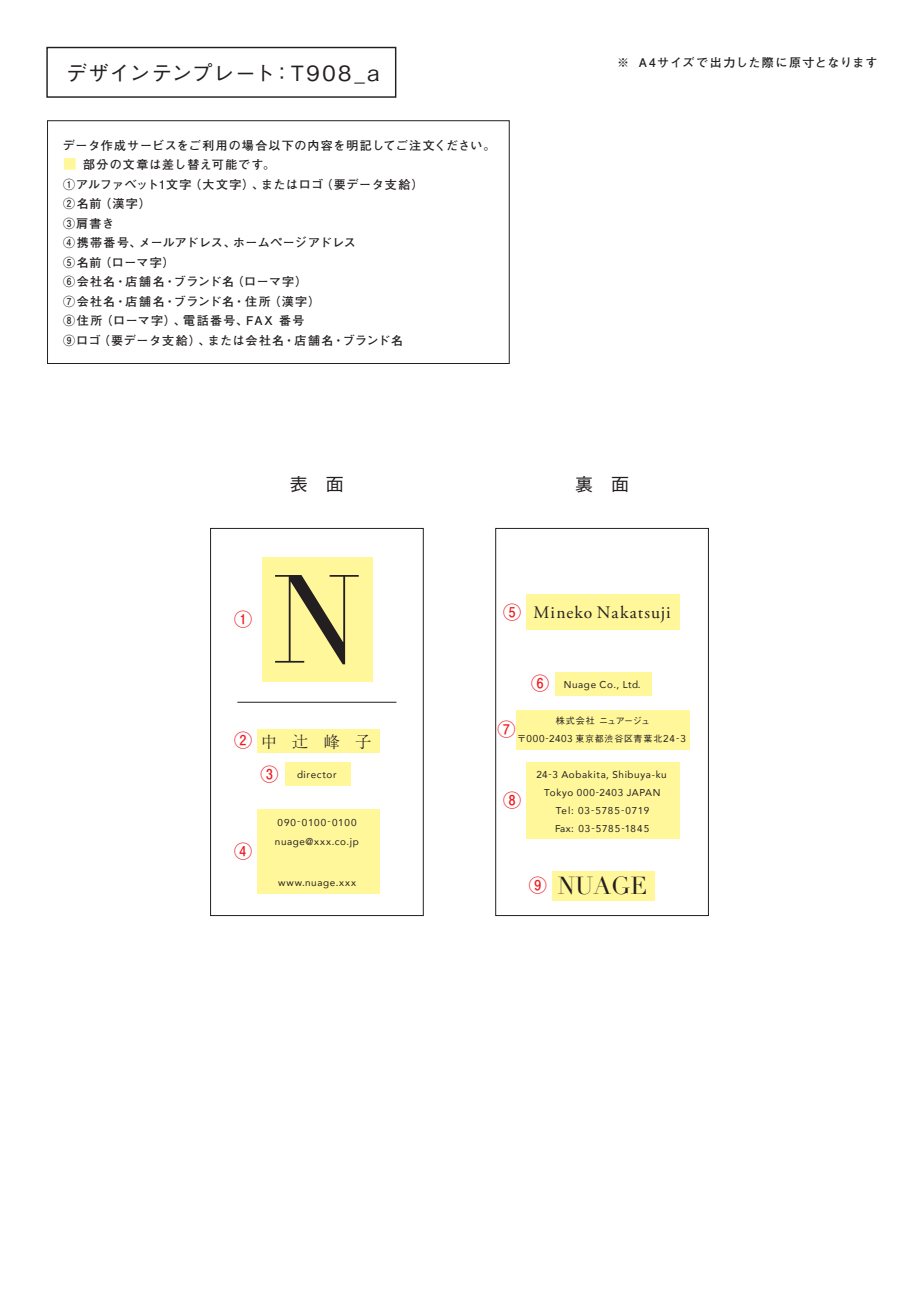
<style>
.page{position:relative;width:919px;height:1289px;background:#fff}
.page>*{position:absolute;margin:0;border:0;box-sizing:border-box;transform-origin:0 0}
.t1{font:123px "Didot";color:#231f20}
.t2{font:24px "Didot";color:#231f20}
.t3{font:500 21px "Gothic BBB Pro";letter-spacing:.04em;color:#231f20}
.t4{font:700 18px "Futo Go B101 Pro";color:#ee1d23}
.t5{font:500 18px "Gothic BBB Pro";color:#231f20}
.t6{font:17.55px "Adobe Garamond Pro";letter-spacing:.055em;color:#231f20}
.t7{font:300 16.5px "Ryumin Pro";color:#231f20}
.t8{font:700 12px/19.5px "Futo Go B101 Pro";letter-spacing:.07em;color:#231f20}
.t9{font:700 12px "Futo Go B101 Pro";letter-spacing:.1em;color:#231f20}
.t10{font:9.9px/18px "Avenir";letter-spacing:.06em;color:#231f20;text-align:center}
.t11{font:9.9px "Avenir";letter-spacing:.08em;color:#231f20}
.t12{font:500 9px "Gothic BBB Pro";letter-spacing:-.05em;color:#231f20}
.s1{font-size:13.5px;color:#fff79a}
.s2{font-family:"Gothic BBB Pro";font-weight:500;font-size:9px}
</style>
<div class="page">
<div style="left:46px;top:47px;width:350px;height:51px;border:1px solid #231f20"></div>
<div style="left:47px;top:120px;width:462px;height:244px;border:1px solid #231f20"></div>
<div style="left:285px;top:762px;width:65px;height:24px;background:#fff79a"></div>
<div style="left:555px;top:672px;width:96px;height:23px;background:#fff79a"></div>
<div style="left:552px;top:871px;width:103px;height:29px;background:#fff79a"></div>
<div style="left:516px;top:709px;width:173px;height:40px;background:#fff79a"></div>
<div style="left:526px;top:762px;width:153px;height:77px;background:#fff79a"></div>
<div style="left:258px;top:809px;width:122px;height:84px;background:#fff79a"></div>
<div style="left:258px;top:729px;width:122px;height:23px;background:#fff79a"></div>
<div style="left:526px;top:594px;width:153px;height:36px;background:#fff79a"></div>
<div style="left:262px;top:556px;width:110px;height:125px;background:#fff79a"></div>
<div style="left:495px;top:528px;width:213px;height:387px;border:1px solid #231f20"></div>
<div style="left:210px;top:528px;width:213px;height:387px;border:1px solid #231f20"></div>
<hr style="left:237px;top:702px;width:159px;height:1px;background:#231f20">
<h3 class="t3" style="left:66px;top:56px;width:315px">デザインテンプレート：T908_a</h3>
<p class="t8" style="left:63px;top:134px;width:434px">データ作成サービスをご利用の場合以下の内容を明記してご注文ください。</p>
<p class="t8" style="left:63px;top:153px;width:362px"><span class="s1">■</span> 部分の文章は差し替え可能です。<br>①アルファベット1文字（大文字）、またはロゴ（要データ支給）<br>②名前（漢字）<br>③肩書き<br>④携帯番号、メールアドレス、ホームページアドレス<br>⑤名前（ローマ字）<br>⑥会社名・店舗名・ブランド名（ローマ字）<br>⑦会社名・店舗名・ブランド名・住所（漢字）<br>⑧住所（ローマ字）、電話番号、FAX 番号<br>⑨ロゴ（要データ支給）、または会社名・店舗名・ブランド名</p>
<p class="t9" style="left:617px;top:53px;width:262px">※ A4サイズで出力した際に原寸となります</p>
<h3 class="t5" style="left:290px;top:470px;width:55px">表 面</h3>
<h3 class="t4" style="left:234px;top:604px;width:19px">①</h3>
<h1 class="t1" style="left:272px;top:546px;width:90px">N</h1>
<h3 class="t4" style="left:234px;top:726px;width:19px">②</h3>
<h3 class="t7" style="left:261px;top:728px;width:112px">中辻峰子</h3>
<p class="t10" style="left:297px;top:765px;width:41px">director</p>
<h3 class="t4" style="left:260px;top:759px;width:19px">③</h3>
<h3 class="t4" style="left:234px;top:836px;width:19px">④</h3>
<p class="t10" style="left:275px;top:812px;width:85px;line-height:19.5px;text-align:left">090-0100-0100 nuage@xxx.co.jp</p>
<p class="t11" style="left:278px;top:874px;width:79px">www.nuage.xxx</p>
<h3 class="t5" style="left:575px;top:470px;width:56px">裏 面</h3>
<h3 class="t4" style="left:503px;top:597px;width:19px">⑤</h3>
<h3 class="t6" style="left:533px;top:602px;width:138px">Mineko Nakatsuji</h3>
<h3 class="t4" style="left:531px;top:669px;width:19px">⑥</h3>
<p class="t10" style="left:564px;top:675px;width:78px">Nuage Co., Ltd.</p>
<p class="t12" style="left:556px;top:713px;width:96px">株式会社ニュアージュ</p>
<p class="t10" style="left:517px;top:729px;width:170px"><span class="s2">〒</span>000-2403 <span class="s2">東京都渋谷区青葉北</span>24-3</p>
<p class="t10" style="left:536px;top:765px;width:132px">24-3 Aobakita, Shibuya-ku<br>Tokyo 000-2403 JAPAN<br>Tel: 03-5785-0719<br>Fax: 03-5785-1845</p>
<h3 class="t4" style="left:497px;top:714px;width:19px">⑦</h3>
<h3 class="t4" style="left:503px;top:786px;width:19px">⑧</h3>
<h3 class="t4" style="left:529px;top:870px;width:19px">⑨</h3>
<h2 class="t2" style="left:558px;top:871px;width:91px">NUAGE</h2>
</div>
